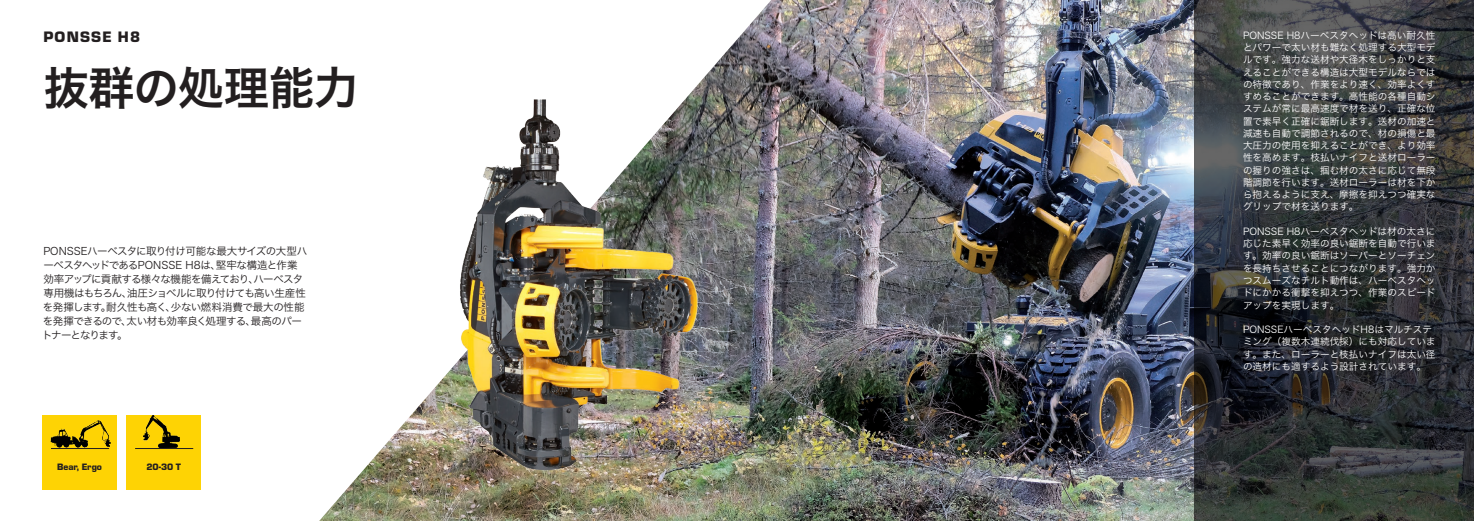
<style>
.page{position:relative;width:1474px;height:521px;background:#fff}
.page>*{position:absolute;margin:0;border:0;box-sizing:border-box;transform-origin:0 0}
.t1{font:45.5px "Hira Kaku Pro W6";letter-spacing:-.01em;color:#231f20}
.t2{font:900 15.75px "Eurostile";letter-spacing:.075em;color:#231f20}
.t3{font:10.5px/14px "Hira Kaku Pro W3";letter-spacing:-.05em;color:#231f20}
.t4{font:9.62px/12.2px "Hira Kaku Pro W3";color:#fff;text-align:justify}
.t5{font:900 9.62px "Eurostile";color:#231f20}
</style>
<div class="page">
<img style="left:319px;top:0;width:874px;height:521px">
<svg style="left:1193px;top:0;width:280px;height:521px;background:#333739"></svg>
<div style="left:42px;top:415px;width:75px;height:74px;background:#fed304"></div>
<img style="left:50px;top:420px;width:61px;height:29px">
<div style="left:126px;top:415px;width:75px;height:74px;background:#fed304"></div>
<hr style="left:135px;top:448px;width:58px;height:1px;background:#231f20">
<img style="left:348px;top:32px;width:380px;height:489px">
<img style="left:144px;top:416px;width:36px;height:31px">
<h2 class="t2" style="left:43px;top:25px;width:98px">PONSSE H8</h2>
<h1 class="t1" style="left:43px;top:47px;width:317px">抜群の処理能力</h1>
<p class="t3" style="left:42px;top:243px;width:266px">PONSSEハーベスタに取り付け可能な最大サイズの大型ハーベスタヘッドであるPONSSE H8は、堅牢な構造と作業効率アップに貢献する様々な機能を備えており、ハーベスタ専用機はもちろん、油圧ショベルに取り付けても高い生産性を発揮します。耐久性も高く、少ない燃料消費で最大の性能を発揮できるので、太い材も効率良く処理する、最高のパートナーとなります。</p>
<p class="t5" style="left:57px;top:460px;width:46px">Bear, Ergo</p>
<p class="t5" style="left:146px;top:460px;width:36px">20-30 T</p>
<p class="t4" style="left:1242px;top:28px;width:194px">PONSSE H8ハーベスタヘッドは高い耐久性とパワーで太い材も難なく処理する大型モデルです。強力な送材や大径木をしっかりと支えることができる構造は大型モデルならではの特徴であり、作業をより速く、効率よくすすめることができます。高性能の各種自動システムが常に最高速度で材を送り、正確な位置で素早く正確に鋸断します。送材の加速と減速も自動で調節されるので、材の損傷と最大圧力の使用を抑えることができ、より効率性を高めます。枝払いナイフと送材ローラーの握りの強さは、掴む材の太さに応じて無段階調節を行います。送材ローラーは材を下から抱えるように支え、摩擦を抑えつつ確実なグリップで材を送ります。</p>
<p class="t4" style="left:1242px;top:224px;width:194px">PONSSE H8ハーベスタヘッドは材の太さに応じた素早く効率の良い鋸断を自動で行います。効率の良い鋸断はソーバーとソーチェンを長持ちさせることにつながります。強力かつスムーズなチルト動作は、ハーベスタヘッドにかかる衝撃を抑えつつ、作業のスピードアップを実現します。</p>
<p class="t4" style="left:1242px;top:322px;width:194px;text-align:left">PONSSEハーベスタヘッドH8はマルチステミング（複数木連続伐採）にも対応しています。また、ローラーと枝払いナイフは太い径の造材にも適するよう設計されています。</p>
</div>
